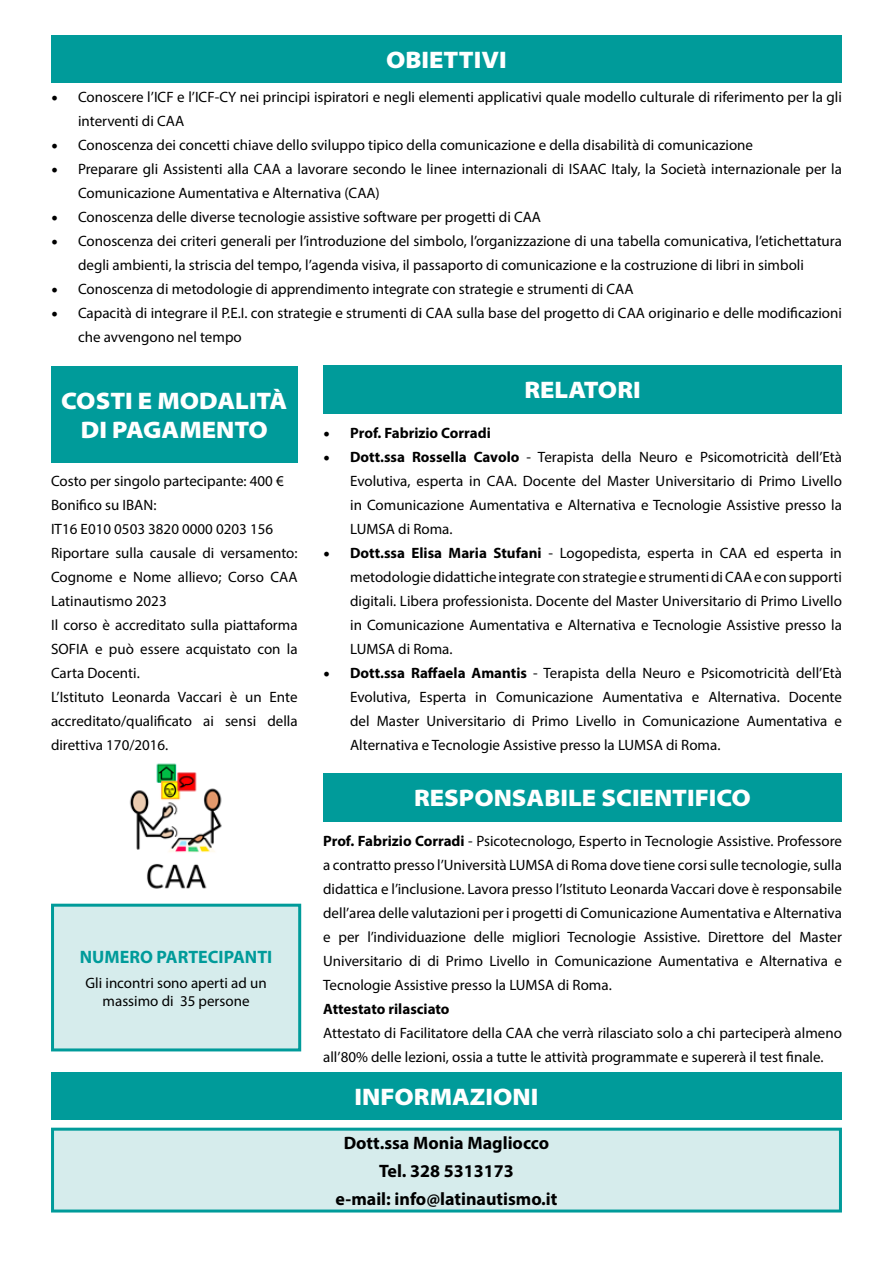
<style>
.page{position:relative;width:893px;height:1263px;background:#fff}
.page>*{position:absolute;margin:0;border:0;box-sizing:border-box;transform-origin:0 0}
.t1{font:24px/28.8px "Myriad Variable Concept";color:#fff;text-align:center}
.t2{font:700 18px/27.9px "Myriad Pro";color:#000;text-align:center}
.t3{font:700 18px "Myriad Pro";color:#009b9a}
.t4{font:15px/24px "Myriad Pro";color:#000}
.t5{font:700 15px "Myriad Pro";color:#000}
.s1{font-family:"Minion Pro";font-size:18px}
.s2{font-family:"Minion Pro";font-weight:400;font-size:18px}
.s3{font-weight:700}
</style>
<div class="page">
<div style="left:51px;top:35px;width:791px;height:48px;background:#009b9a"></div>
<div style="left:51px;top:1072px;width:791px;height:48px;background:#009b9a"></div>
<div style="left:51px;top:366px;width:247px;height:96px;background:#009b9a"></div>
<div style="left:323px;top:365px;width:519px;height:48px;background:#009b9a"></div>
<div style="left:323px;top:773px;width:519px;height:48px;background:#009b9a"></div>
<div style="left:53px;top:1129px;width:787px;height:82px;background:#d6ecec"></div>
<div style="left:51px;top:1128px;width:791px;height:84px;border:3px solid #009b9a"></div>
<div style="left:53px;top:905px;width:247px;height:145px;background:#d6ecec"></div>
<div style="left:51px;top:904px;width:250px;height:147px;border:3px solid #009b9a"></div>
<img style="left:129px;top:763px;width:93px;height:126px">
<h1 class="t1" style="left:386px;top:46px;width:122px">OBIETTIVI</h1>
<p class="t4" style="left:78px;top:85px;width:765px;text-indent:-27px"><span class="s1">•</span> Conoscere l’ICF e l’ICF-CY nei principi ispiratori e negli elementi applicativi quale modello culturale di riferimento per la gli interventi di CAA</p>
<p class="t4" style="left:51px;top:133px;width:704px"><span class="s1">•</span> Conoscenza dei concetti chiave dello sviluppo tipico della comunicazione e della disabilità di comunicazione</p>
<p class="t4" style="left:78px;top:157px;width:765px;text-indent:-27px"><span class="s1">•</span> Preparare gli Assistenti alla CAA a lavorare secondo le linee internazionali di ISAAC Italy, la Società internazionale per la<br>Comunicazione Aumentativa e Alternativa (CAA)</p>
<p class="t4" style="left:51px;top:205px;width:492px"><span class="s1">•</span> Conoscenza delle diverse tecnologie assistive software per progetti di CAA</p>
<p class="t4" style="left:78px;top:229px;width:765px;text-indent:-27px"><span class="s1">•</span> Conoscenza dei criteri generali per l’introduzione del simbolo, l’organizzazione di una tabella comunicativa, l’etichettatura degli ambienti, la striscia del tempo, l’agenda visiva, il passaporto di comunicazione e la costruzione di libri in simboli</p>
<p class="t4" style="left:51px;top:277px;width:584px"><span class="s1">•</span> Conoscenza di metodologie di apprendimento integrate con strategie e strumenti di CAA</p>
<p class="t4" style="left:78px;top:301px;width:765px;text-indent:-27px"><span class="s1">•</span> Capacità di integrare il P.E.I. con strategie e strumenti di CAA sulla base del progetto di CAA originario e delle modificazioni che avvengono nel tempo</p>
<h1 class="t1" style="left:61px;top:387px;width:228px">COSTI E MODALITÀ<br>DI PAGAMENTO</h1>
<h1 class="t1" style="left:524px;top:376px;width:118px">RELATORI</h1>
<p class="t5" style="left:323px;top:423px;width:169px"><span class="s2">•</span> Prof. Fabrizio Corradi</p>
<p class="t4" style="left:350px;top:445px;width:493px;text-align:justify;text-indent:-27px"><span class="s1">•</span> <span class="s3">Dott.ssa Rossella Cavolo</span> - Terapista della Neuro e Psicomotricità dell’Età Evolutiva, esperta in CAA. Docente del Master Universitario di Primo Livello in Comunicazione Aumentativa e Alternativa e Tecnologie Assistive presso la LUMSA di Roma.</p>
<p class="t4" style="left:350px;top:541px;width:493px;text-align:justify;text-indent:-27px"><span class="s1">•</span> <span class="s3">Dott.ssa Elisa Maria Stufani</span> - Logopedista, esperta in CAA ed esperta in metodologie didattiche integrate con strategie e strumenti di CAA e con supporti digitali. Libera professionista. Docente del Master Universitario di Primo Livello in Comunicazione Aumentativa e Alternativa e Tecnologie Assistive presso la LUMSA di Roma.</p>
<p class="t4" style="left:350px;top:661px;width:493px;text-align:justify;text-indent:-27px"><span class="s1">•</span> <span class="s3">Dott.ssa Raffaela Amantis</span> - Terapista della Neuro e Psicomotricità dell’Età Evolutiva, Esperta in Comunicazione Aumentativa e Alternativa. Docente del Master Universitario di Primo Livello in Comunicazione Aumentativa e Alternativa e Tecnologie Assistive presso la LUMSA di Roma.</p>
<p class="t4" style="left:51px;top:469px;width:248px">Costo per singolo partecipante: 400 €<br>Bonifico su IBAN:<br>IT16 E010 0503 3820 0000 0203 156<br>Riportare sulla causale di versamento:<br>Cognome e Nome allievo; Corso CAA<br>Latinautismo 2023<br>Il corso è accreditato sulla piattaforma<br>SOFIA e può essere acquistato con la<br>Carta Docenti.<br>L’Istituto Leonarda Vaccari è un Ente accreditato/qualificato ai sensi della direttiva 170/2016.</p>
<p class="t3" style="left:80px;top:945px;width:194px">NUMERO PARTECIPANTI</p>
<p class="t4" style="left:86px;top:973px;width:183px;line-height:18px;text-align:center">Gli incontri sono aperti ad un massimo di 35 persone</p>
<h1 class="t1" style="left:414px;top:784px;width:338px">RESPONSABILE SCIENTIFICO</h1>
<p class="t4" style="left:323px;top:829px;width:520px;text-align:justify"><span class="s3">Prof. Fabrizio Corradi</span> - Psicotecnologo, Esperto in Tecnologie Assistive. Professore a contratto presso l’Università LUMSA di Roma dove tiene corsi sulle tecnologie, sulla didattica e l’inclusione. Lavora presso l’Istituto Leonarda Vaccari dove è responsabile dell’area delle valutazioni per i progetti di Comunicazione Aumentativa e Alternativa e per l’individuazione delle migliori Tecnologie Assistive. Direttore del Master Universitario di di Primo Livello in Comunicazione Aumentativa e Alternativa e Tecnologie Assistive presso la LUMSA di Roma.</p>
<p class="t5" style="left:323px;top:999px;width:128px">Attestato rilasciato</p>
<p class="t4" style="left:323px;top:1021px;width:520px">Attestato di Facilitatore della CAA che verrà rilasciato solo a chi parteciperà almeno all’80% delle lezioni, ossia a tutte le attività programmate e supererà il test finale.</p>
<h1 class="t1" style="left:355px;top:1082px;width:185px">INFORMAZIONI</h1>
<p class="t2" style="left:335px;top:1128px;width:223px">Dott.ssa Monia Magliocco<br>Tel. 328 5313173<br>e-mail: info@latinautismo.it</p>
</div>
